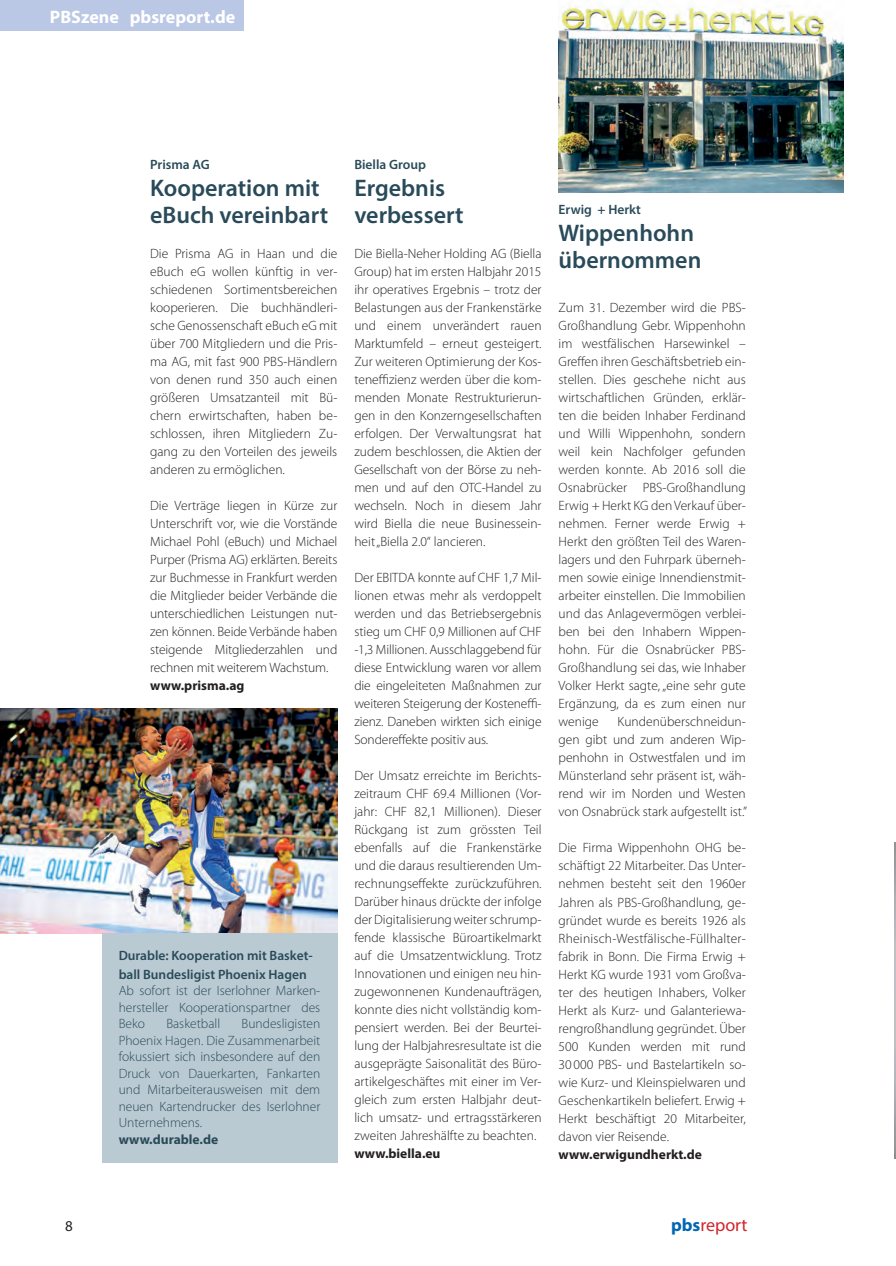
<style>
.page{position:relative;width:896px;height:1266px;background:#fff}
.page>*{position:absolute;margin:0;border:0;box-sizing:border-box;transform-origin:0 0}
.Kastenheadline_groß{font:600 24px/27px "Myriad Pro";color:#294a59}
.t1{font:700 18px "Myriad Pro";color:#fff}
.t2{font:18px "Myriad Pro";color:#d1232a}
.t3{font:15px "Myriad Pro";color:#231f20}
.GT_2015{font:300 13.5px/18px "Myriad Pro";color:#231f20;text-align:justify}
.GT_Abschluss_2015{font:300 13.5px/18px "Myriad Pro";color:#231f20;text-align:justify}
.Kastentext_2015{font:300 13.5px/16.5px "Myriad Pro";color:#294a59;text-align:justify}
.Kasten_Vorläufer{font:600 13.5px/18px "Myriad Pro";color:#294a59}
.www{font:700 13.5px "Myriad Pro";color:#231f20}
.Kastentext_2015-2{font:700 13.5px "Myriad Pro";color:#294a59}
.s1{font-weight:700;color:#0166b3}
</style>
<div class="page">
<div style="left:0;top:0;width:244px;height:31px;background:#bac8e6"></div>
<img style="left:0;top:708px;width:337px;height:225px">
<img style="left:894px;top:842px;width:1px;height:316px">
<img style="left:558px;top:6px;width:285px;height:187px">
<div style="left:102px;top:933px;width:235px;height:229px;background:#bacad2"></div>
<h2 class="t1" style="left:50px;top:5px;width:187px">PBSzene pbsreport.de</h2>
<p class="Kasten_Vorläufer" style="left:150px;top:155px;width:61px">Prisma AG</p>
<p class="Kastenheadline_groß" style="left:150px;top:174px;width:179px">Kooperation mit eBuch vereinbart</p>
<p class="GT_2015" style="left:150px;top:244px;width:189px">Die Prisma AG in Haan und die eBuch eG wollen künftig in ver&shy;schiedenen Sortimentsbereichen kooperieren. Die buchhändleri&shy;sche Genossenschaft eBuch eG mit über 700 Mitgliedern und die Pris&shy;ma AG, mit fast 900 PBS-Händlern von denen rund 350 auch einen größeren Umsatzanteil mit Bü&shy;chern erwirtschaften, haben be&shy;schlossen, ihren Mitgliedern Zu&shy;gang zu den Vorteilen des jeweils anderen zu ermöglichen.</p>
<p class="GT_Abschluss_2015" style="left:150px;top:496px;width:189px">Die Verträge liegen in Kürze zur Unterschrift vor, wie die Vorstände Michael Pohl (eBuch) und Michael Purper (Prisma AG) erklärten. Bereits zur Buchmesse in Frankfurt werden die Mitglieder beider Verbände die unterschiedlichen Leistungen nut&shy;zen können. Beide Verbände haben steigende Mitgliederzahlen und rechnen mit weiterem Wachstum.</p>
<p class="www" style="left:150px;top:677px;width:96px">www.prisma.ag</p>
<p class="Kasten_Vorläufer" style="left:119px;top:946px;width:195px">Durable: Kooperation mit Basket&shy;ball Bundesligist Phoenix Hagen</p>
<p class="Kastentext_2015" style="left:119px;top:982px;width:203px">Ab sofort ist der Iserlohner Marken&shy;hersteller Kooperationspartner des Beko</p>
<p class="Kastentext_2015" style="left:119px;top:1015px;width:203px;text-indent:123px">Bundesligisten Phoenix Hagen. Die Zusammenarbeit fokussiert sich insbesondere auf den Druck von Dauerkarten, Fankarten und Mitarbeiterausweisen mit dem neuen Kartendrucker des Iserlohner Unternehmens.</p>
<p class="Kastentext_2015-2" style="left:119px;top:1130px;width:101px">www.durable.de</p>
<p class="Kastentext_2015" style="left:166px;top:1015px;width:55px">Basketball</p>
<p class="Kasten_Vorläufer" style="left:354px;top:155px;width:73px">Biella Group</p>
<p class="Kastenheadline_groß" style="left:354px;top:174px;width:111px">Ergebnis verbessert</p>
<p class="GT_2015" style="left:354px;top:244px;width:189px">Die Biella-Neher Holding AG (Biella Group) hat im ersten Halbjahr 2015 ihr operatives Ergebnis – trotz der Belastungen aus der Frankenstärke und einem unverändert rauen Marktumfeld – erneut gesteigert.<br>Zur weiteren Optimierung der Kos&shy;teneffizienz werden über die kom&shy;menden Monate Restrukturierun&shy;gen in den Konzerngesellschaften erfolgen. Der Verwaltungsrat hat zudem beschlossen, die Aktien der Gesellschaft von der Börse zu neh&shy;men und auf den OTC-Handel zu wechseln. Noch in diesem Jahr wird Biella die neue Businessein&shy;heit „Biella 2.0“ lancieren.</p>
<p class="GT_2015" style="left:354px;top:568px;width:189px">Der EBITDA konnte auf CHF 1,7 Mil&shy;lionen etwas mehr als verdoppelt werden und das Betriebsergebnis stieg um CHF 0,9 Millionen auf CHF -1,3 Millionen. Ausschlaggebend für diese Entwicklung waren vor allem die eingeleiteten Maßnahmen zur weiteren Steigerung der Kosteneffi&shy;zienz. Daneben wirkten sich einige Sondereffekte positiv aus.</p>
<p class="GT_Abschluss_2015" style="left:354px;top:766px;width:189px">Der Umsatz erreichte im Berichts&shy;zeitraum CHF 69.4 Millionen (Vor&shy;jahr: CHF 82,1 Millionen). Dieser Rückgang ist zum grössten Teil ebenfalls auf die Frankenstärke und die daraus resultierenden Um&shy;rechnungseffekte zurückzuführen.<br>Darüber hinaus drückte der infolge der Digitalisierung weiter schrump&shy;fende klassische Büroartikelmarkt auf die Umsatzentwicklung. Trotz Innovationen und einigen neu hin&shy;zugewonnenen Kundenaufträgen, konnte dies nicht vollständig kom&shy;pensiert werden. Bei der Beurtei&shy;lung der Halbjahresresultate ist die ausgeprägte Saisonalität des Büro&shy;artikelgeschäftes mit einer im Ver&shy;gleich zum ersten Halbjahr deut&shy;lich umsatz- und ertragsstärkeren zweiten Jahreshälfte zu beachten.</p>
<p class="www" style="left:354px;top:1145px;width:88px">www.biella.eu</p>
<p class="Kasten_Vorläufer" style="left:558px;top:200px;width:84px">Erwig + Herkt</p>
<p class="Kastenheadline_groß" style="left:558px;top:219px;width:144px">Wippenhohn übernommen</p>
<p class="GT_2015" style="left:558px;top:298px;width:189px">Zum 31. Dezember wird die PBS-Großhandlung Gebr. Wippenhohn im westfälischen Harsewinkel – Greffen ihren Geschäftsbetrieb ein&shy;stellen. Dies geschehe nicht aus wirtschaftlichen Gründen, erklär&shy;ten die beiden Inhaber Ferdinand und Willi Wippenhohn, sondern weil kein Nachfolger gefunden werden konnte. Ab 2016 soll die Osnabrücker PBS-Großhandlung Erwig + Herkt KG den Verkauf über&shy;nehmen. Ferner werde Erwig + Herkt den größten Teil des Waren&shy;lagers und den Fuhrpark überneh&shy;men sowie einige Innendienstmit&shy;arbeiter einstellen. Die Immobilien und das Anlagevermögen verblei&shy;ben bei den Inhabern Wippen&shy;hohn. Für die Osnabrücker PBS-Großhandlung sei das, wie Inhaber Volker Herkt sagte, „eine sehr gute Ergänzung, da es zum einen nur wenige</p>
<p class="GT_2015" style="left:558px;top:712px;width:190px;text-indent:59px">Kundenüberschneidun&shy;gen gibt und zum anderen Wip&shy;penhohn in Ostwestfalen und im Münsterland sehr präsent ist, wäh&shy;rend wir im Norden und Westen von Osnabrück stark aufgestellt ist.”</p>
<p class="GT_Abschluss_2015" style="left:558px;top:838px;width:189px">Die Firma Wippenhohn OHG be&shy;schäftigt 22 Mitarbeiter. Das Unter&shy;nehmen besteht seit den 1960er Jahren als PBS-Großhandlung, ge&shy;gründet wurde es bereits 1926 als Rheinisch-Westfälische-Füllhalter&shy;fabrik in Bonn. Die Firma Erwig + Herkt KG wurde 1931 vom Großva&shy;ter des heutigen Inhabers, Volker Herkt als Kurz- und Galanteriewa&shy;rengroßhandlung gegründet. Über 500 Kunden werden mit rund 30 000 PBS- und Bastelartikeln so&shy;wie Kurz- und Kleinspielwaren und Geschenkartikeln beliefert. Erwig + Herkt beschäftigt 20 Mitarbeiter, davon vier Reisende.</p>
<p class="www" style="left:558px;top:1145px;width:145px">www.erwigundherkt.de</p>
<p class="t3" style="left:65px;top:1216px;width:9px">8</p>
<h2 class="t2" style="left:671px;top:1213px;width:78px"><span class="s1">pbs</span>report</h2>
</div>
